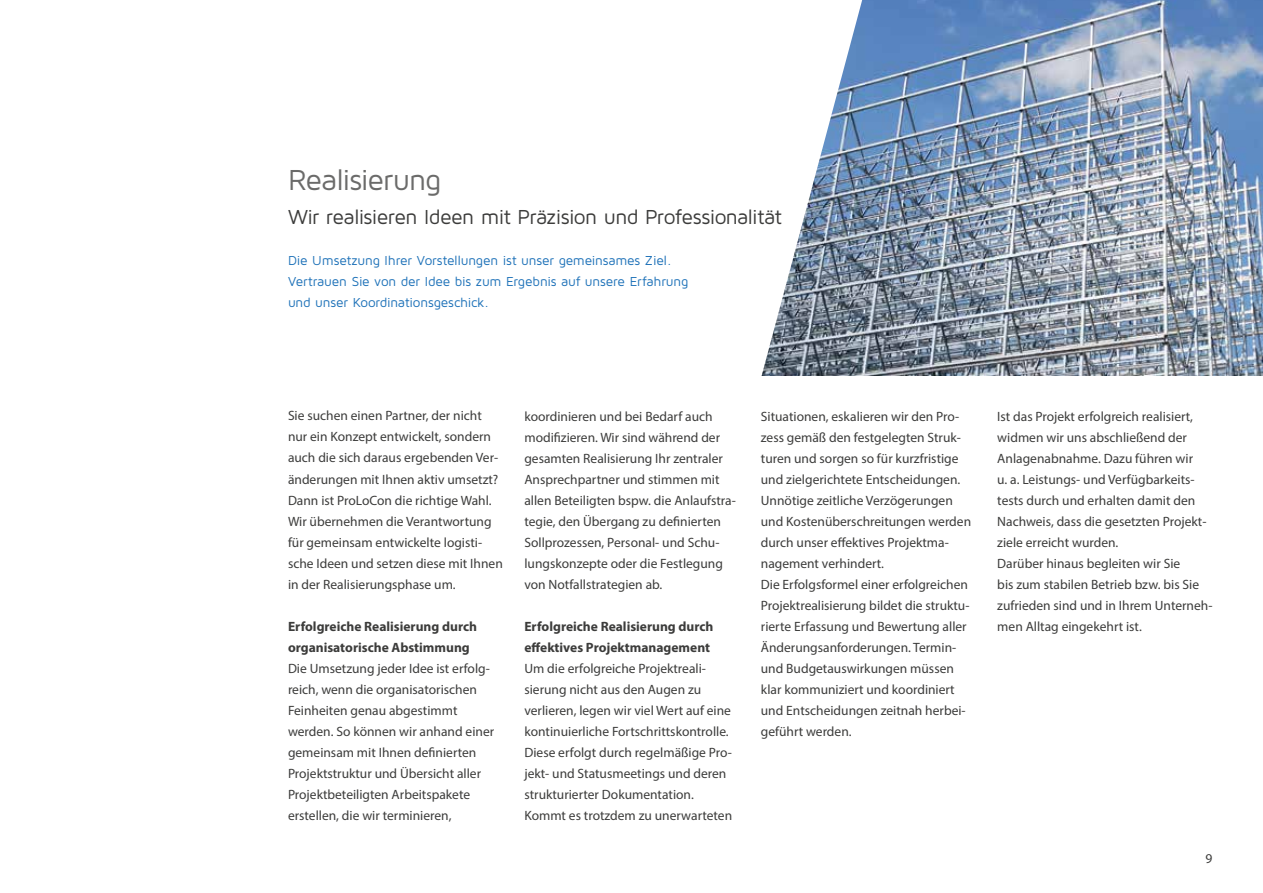
<style>
.page{position:relative;width:1263px;height:893px;background:#fff}
.page>*{position:absolute;margin:0;border:0;box-sizing:border-box;transform-origin:0 0}
.t1{font:30px "Maven Pro";letter-spacing:-.04em;color:#6b6b6a}
.t2{font:21px "Maven Pro";letter-spacing:-.03em;color:#3c3c3b}
.t3{font:13.5px/21px "Myriad Pro";color:#3c3c3b}
.t4{font:13.5px/21px "Maven Pro";letter-spacing:-.015em;color:#1d71b8}
.t5{font:700 13.5px/21px "Myriad Pro";color:#3c3c3b}
</style>
<div class="page">
<img style="left:862px;top:0;width:401px;height:375px">
<svg style="left:761px;top:1px;width:101px;height:375px"></svg>
<h1 class="t1" style="left:288px;top:161px;width:155px">Realisierung</h1>
<h2 class="t2" style="left:288px;top:204px;width:496px">Wir realisieren Ideen mit Präzision und Professionalität</h2>
<p class="t4" style="left:288px;top:249px;width:402px">Die Umsetzung Ihrer Vorstellungen ist unser gemeinsames Ziel.<br>Vertrauen Sie von der Idee bis zum Ergebnis auf unsere Erfahrung und unser Koordinationsgeschick.</p>
<p class="t3" style="left:288px;top:405px;width:216px">Sie suchen einen Partner, der nicht nur ein Konzept entwickelt, sondern auch die sich daraus ergebenden Ver&shy;änderungen mit Ihnen aktiv umsetzt?<br>Dann ist ProLoCon die richtige Wahl.<br>Wir übernehmen die Verantwortung für gemeinsam entwickelte logisti&shy;sche Ideen und setzen diese mit Ihnen in der Realisierungsphase um.</p>
<p class="t5" style="left:288px;top:615px;width:191px">Erfolgreiche Realisierung durch organisatorische Abstimmung</p>
<p class="t3" style="left:288px;top:657px;width:208px">Die Umsetzung jeder Idee ist erfolg&shy;reich, wenn die organisatorischen Feinheiten genau abgestimmt werden. So können wir anhand einer gemeinsam mit Ihnen definierten Projektstruktur und Übersicht aller Projektbeteiligten Arbeitspakete erstellen, die wir terminieren,</p>
<p class="t3" style="left:524px;top:405px;width:213px">koordinieren und bei Bedarf auch modifizieren. Wir sind während der gesamten Realisierung Ihr zentraler Ansprechpartner und stimmen mit allen Beteiligten bspw. die Anlaufstra&shy;tegie, den Übergang zu definierten Sollprozessen, Personal- und Schu&shy;lungskonzepte oder die Festlegung von Notfallstrategien ab.</p>
<p class="t5" style="left:524px;top:615px;width:191px">Erfolgreiche Realisierung durch effektives Projektmanagement</p>
<p class="t3" style="left:524px;top:657px;width:209px">Um die erfolgreiche Projektreali&shy;sierung nicht aus den Augen zu verlieren, legen wir viel Wert auf eine kontinuierliche Fortschrittskontrolle.<br>Diese erfolgt durch regelmäßige Pro&shy;jekt- und Statusmeetings und deren strukturierter Dokumentation.<br>Kommt es trotzdem zu unerwarteten</p>
<p class="t3" style="left:761px;top:405px;width:212px">Situationen, eskalieren wir den Pro&shy;zess gemäß den festgelegten Struk&shy;turen und sorgen so für kurzfristige und zielgerichtete Entscheidungen.<br>Unnötige zeitliche Verzögerungen und Kostenüberschreitungen werden durch unser effektives Projektma&shy;nagement verhindert.<br>Die Erfolgsformel einer erfolgreichen Projektrealisierung bildet die struktu&shy;rierte Erfassung und Bewertung aller Änderungsanforderungen. Termin&shy;und Budgetauswirkungen müssen klar kommuniziert und koordiniert und Entscheidungen zeitnah herbei&shy;geführt werden.</p>
<p class="t3" style="left:997px;top:405px;width:217px">Ist das Projekt erfolgreich realisiert, widmen wir uns abschließend der Anlagenabnahme. Dazu führen wir<br>u. a. Leistungs- und Verfügbarkeits&shy;tests durch und erhalten damit den Nachweis, dass die gesetzten Projekt&shy;ziele erreicht wurden.<br>Darüber hinaus begleiten wir Sie<br>bis zum stabilen Betrieb bzw. bis Sie zufrieden sind und in Ihrem Unterneh&shy;men Alltag eingekehrt ist.</p>
<p class="t3" style="left:1205px;top:848px;width:8px">9</p>
</div>
